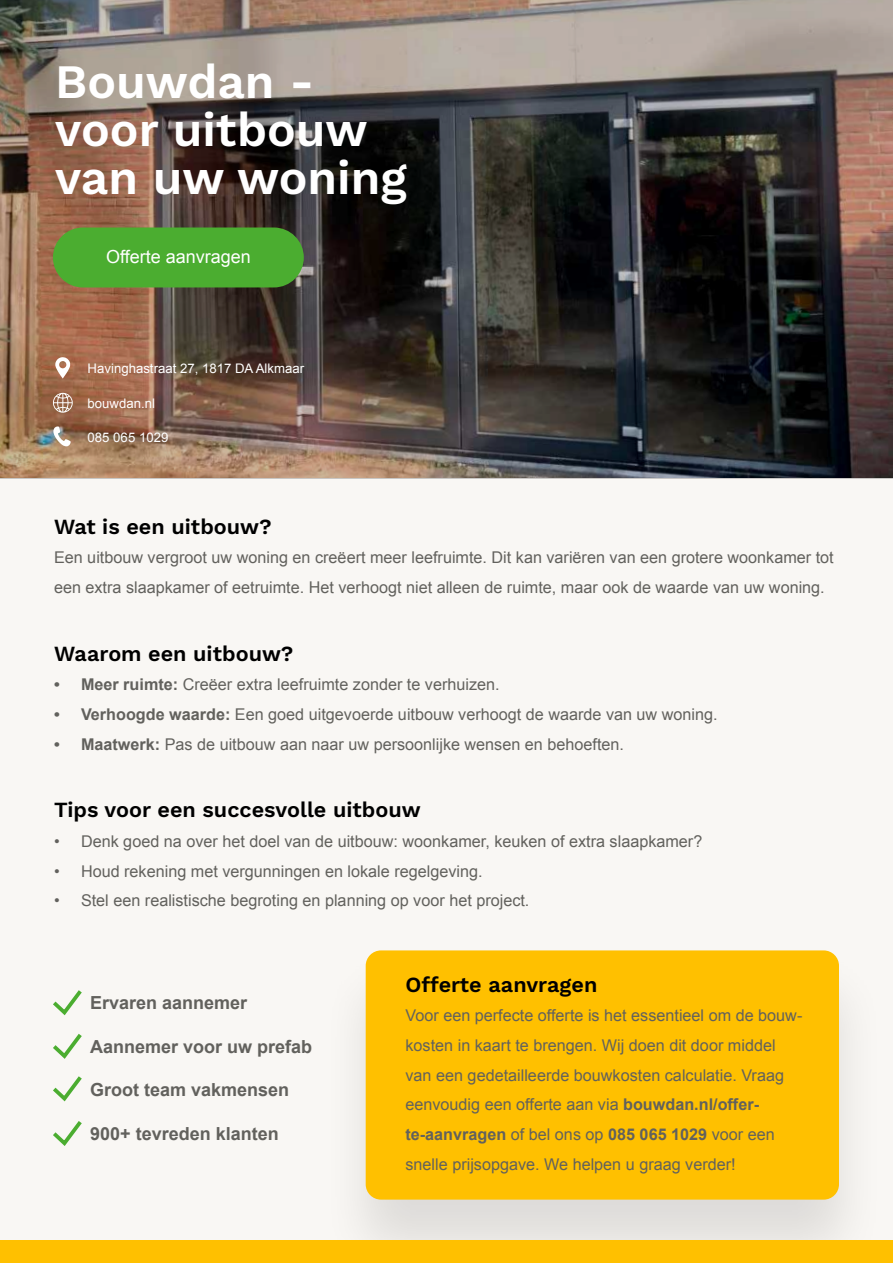
<style>
.page{position:relative;width:893px;height:1263px;background:#fff}
.page>*{position:absolute;margin:0;border:0;box-sizing:border-box;transform-origin:0 0}
.t1{font:600 48px/48px "Work Sans";color:#fff}
.t2{font:600 21.6px "Work Sans";color:#000}
.t3{font:700 18px "Arial";color:#62615d}
.t4{font:18px "Arial";color:#fff}
.t5{font:16.2px/29.7px "Arial";color:#62615d}
.t6{font:13.2px "Arial";color:#fff}
.s1{font-weight:700}
</style>
<div class="page">
<div style="left:0;top:478px;width:893px;height:764px;background:#f9f7f4"></div>
<img style="left:0;top:0;width:893px;height:478px">
<svg style="left:53px;top:426px;width:18px;height:20px"></svg>
<svg style="left:53px;top:393px;width:20px;height:20px"></svg>
<div style="left:53px;top:227px;width:251px;height:60px;background:#4bad30;border-radius:30px"></div>
<svg style="left:55px;top:357px;width:15px;height:21px"></svg>
<svg style="left:53px;top:990px;width:29px;height:26px"></svg>
<svg style="left:53px;top:1034px;width:29px;height:25px"></svg>
<svg style="left:53px;top:1076px;width:29px;height:26px"></svg>
<svg style="left:53px;top:1121px;width:29px;height:25px"></svg>
<div style="left:320px;top:945px;width:568px;height:318px;background:#000;opacity:.11"></div>
<div style="left:366px;top:950px;width:473px;height:249px;background:#ffc000;border-radius:15px"></div>
<div style="left:0;top:1241px;width:893px;height:22px;background:#ffc000"></div>
<h1 class="t1" style="left:55px;top:56px;width:353px">Bouwdan - voor uitbouw van uw woning</h1>
<p class="t4" style="left:106px;top:245px;width:146px">Offerte aanvragen</p>
<p class="t6" style="left:88px;top:360px;width:218px">Havinghastraat 27, 1817 DA Alkmaar</p>
<p class="t6" style="left:88px;top:394px;width:69px">bouwdan.nl</p>
<p class="t6" style="left:88px;top:429px;width:82px">085 065 1029</p>
<h2 class="t2" style="left:54px;top:510px;width:219px">Wat is een uitbouw?</h2>
<p class="t5" style="left:54px;top:543px;width:781px">Een uitbouw vergroot uw woning en creëert meer leefruimte. Dit kan variëren van een grotere woonkamer tot een extra slaapkamer of eetruimte. Het verhoogt niet alleen de ruimte, maar ook de waarde van uw woning.</p>
<h2 class="t2" style="left:54px;top:637px;width:241px">Waarom een uitbouw?</h2>
<p class="t5" style="left:54px;top:670px;width:447px"><span class="s1">• Meer ruimte:</span> Creëer extra leefruimte zonder te verhuizen.</p>
<p class="t5" style="left:54px;top:700px;width:665px"><span class="s1">• Verhoogde waarde:</span> Een goed uitgevoerde uitbouw verhoogt de waarde van uw woning.</p>
<p class="t5" style="left:54px;top:729px;width:571px"><span class="s1">• Maatwerk:</span> Pas de uitbouw aan naar uw persoonlijke wensen en behoeften.</p>
<h2 class="t2" style="left:54px;top:794px;width:368px">Tips voor een succesvolle uitbouw</h2>
<p class="t5" style="left:54px;top:827px;width:650px">• Denk goed na over het doel van de uitbouw: woonkamer, keuken of extra slaapkamer?</p>
<p class="t5" style="left:54px;top:856px;width:430px">• Houd rekening met vergunningen en lokale regelgeving.</p>
<p class="t5" style="left:54px;top:886px;width:477px">• Stel een realistische begroting en planning op voor het project.</p>
<p class="t3" style="left:90px;top:991px;width:159px">Ervaren aannemer</p>
<p class="t3" style="left:90px;top:1034px;width:224px">Aannemer voor uw prefab</p>
<p class="t3" style="left:90px;top:1078px;width:201px">Groot team vakmensen</p>
<p class="t3" style="left:90px;top:1121px;width:190px">900+ tevreden klanten</p>
<h2 class="t2" style="left:405px;top:968px;width:193px">Offerte aanvragen</h2>
<p class="t5" style="left:405px;top:1001px;width:398px">Voor een perfecte offerte is het essentieel om de bouw&shy;kosten in kaart te brengen. Wij doen dit door middel van een gedetailleerde bouwkosten calculatie. Vraag eenvoudig een offerte aan via <span class="s1">bouwdan.nl/offer&shy;te-aanvragen</span> of bel ons op <span class="s1">085 065 1029</span> voor een snelle prijsopgave. We helpen u graag verder!</p>
</div>
